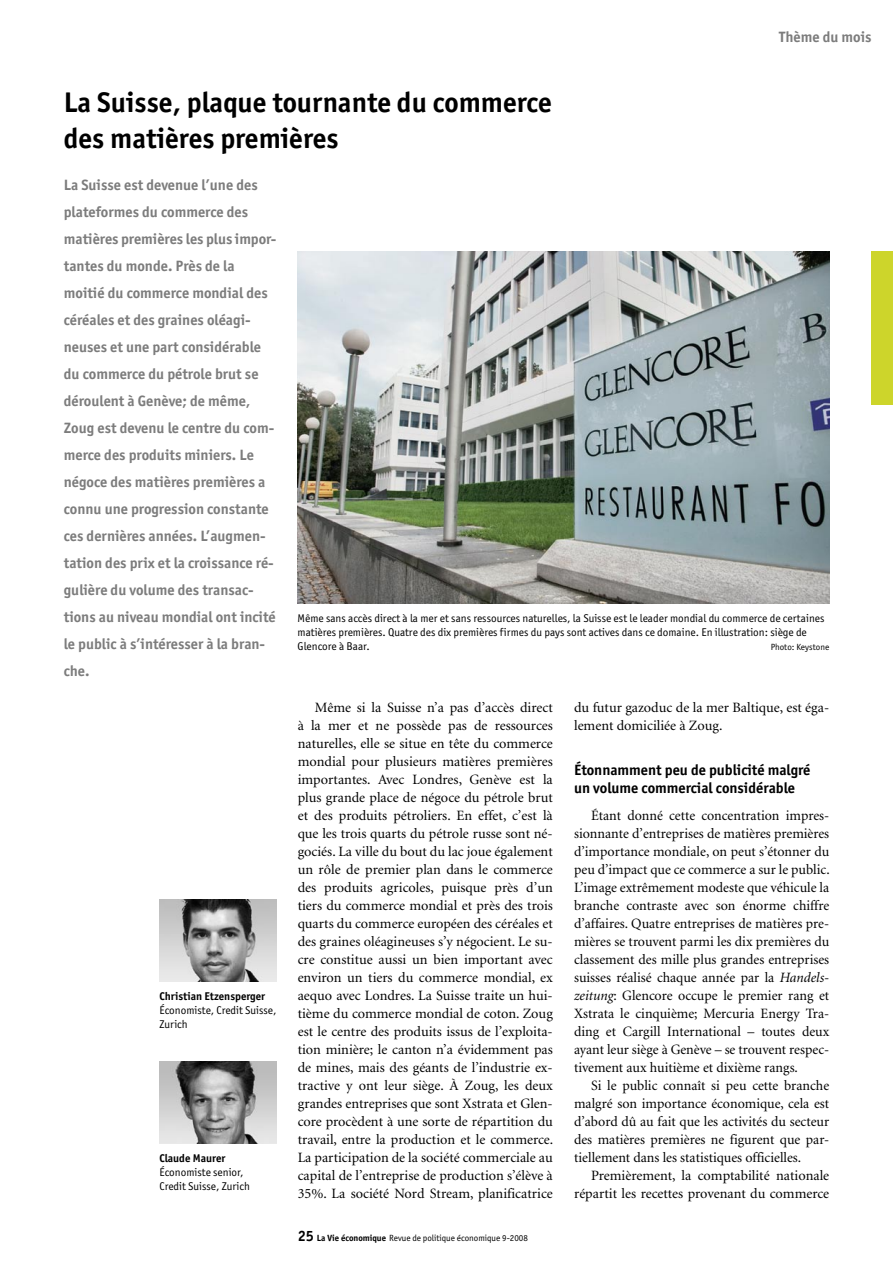
<style>
.page{position:relative;width:893px;height:1263px;background:#fff}
.page>*{position:absolute;margin:0;border:0;box-sizing:border-box;transform-origin:0 0}
.t1{font:700 28.5px/36px "Officina San ITC";color:#000}
.Rubriktitel_links{font:700 15px/27px "Officina San ITC";color:#7c7c7c}
.t2{font:700 15px/18px "Officina San ITC";color:#000}
.t3{font:14.25px/18px "Minion";color:#000;text-align:justify}
._07_Legende{font:11.25px/14.2px "Officina San ITC";color:#000}
.Autor{font:11.25px/14.2px "Officina San ITC";color:#000}
.Autor-fett{font:700 11.25px "Officina San ITC";color:#000}
._07_Legende-2{font:9px "Officina San ITC";color:#000}
.s1{font-style:italic}
.s2{font-weight:700;font-size:15px}
.s3{font-weight:700}
</style>
<div class="page">
<div style="left:872px;top:252px;width:21px;height:153px;background:#cdd52b"></div>
<img style="left:159px;top:900px;width:117px;height:82px">
<img style="left:159px;top:1062px;width:117px;height:82px">
<img style="left:298px;top:251px;width:531px;height:352px">
<p class="t1" style="left:64px;top:84px;width:490px">La Suisse, plaque tournante du commerce des matières premières</p>
<p class="Rubriktitel_links" style="left:779px;top:23px;width:94px">Thème du mois</p>
<p class="Rubriktitel_links" style="left:64px;top:172px;width:214px">La Suisse est devenue l’une des plateformes du commerce des matières premières les plus impor&shy;tantes du monde. Près de la moitié du commerce mondial des céréales et des graines oléagi&shy;neuses et une part considérable du commerce du pétrole brut se déroulent à Genève; de même,<br>Zoug est devenu le centre du com&shy;merce des produits miniers. Le négoce des matières premières a connu une progression constante ces dernières années. L’augmen&shy;tation des prix et la croissance ré&shy;gulière du volume des transac&shy;tions au niveau mondial ont incité le public à s’intéresser à la bran&shy;che.</p>
<p class="Autor-fett" style="left:159px;top:989px;width:107px">Christian Etzensperger</p>
<p class="Autor" style="left:159px;top:1003px;width:118px">Économiste, Credit Suisse,<br>Zurich</p>
<p class="Autor-fett" style="left:159px;top:1151px;width:67px">Claude Maurer</p>
<p class="Autor" style="left:159px;top:1165px;width:92px">Économiste senior,<br>Credit Suisse, Zurich</p>
<p class="_07_Legende" style="left:298px;top:611px;width:528px">Même sans accès direct à la mer et sans ressources naturelles, la Suisse est le leader mondial du commerce de certaines matières premières. Quatre des dix premières firmes du pays sont actives dans ce domaine. En illustration: siège de<br>Glencore à Baar.</p>
<p class="_07_Legende-2" style="left:771px;top:642px;width:60px">Photo: Keystone</p>
<p class="t3" style="left:298px;top:698px;width:257px;text-indent:17px">Même si la Suisse n’a pas d’accès direct à la mer et ne possède pas de ressources naturelles, elle se situe en tête du commerce mondial pour plusieurs matières premières importantes. Avec Londres, Genève est la plus grande place de négoce du pétrole brut et des produits pétroliers. En effet, c’est là que les trois quarts du pétrole russe sont né&shy;gociés. La ville du bout du lac joue également un rôle de premier plan dans le commerce des produits agricoles, puisque près d’un tiers du commerce mondial et près des trois quarts du commerce européen des céréales et des graines oléagineuses s’y négocient. Le su&shy;cre constitue aussi un bien important avec environ un tiers du commerce mondial, ex aequo avec Londres. La Suisse traite un hui&shy;tième du commerce mondial de coton. Zoug est le centre des produits issus de l’exploita&shy;tion minière; le canton n’a évidemment pas de mines, mais des géants de l’industrie ex&shy;tractive y ont leur siège. À Zoug, les deux grandes entreprises que sont Xstrata et Glen&shy;core procèdent à une sorte de répartition du travail, entre la production et le commerce.<br>La participation de la société commerciale au capital de l’entreprise de production s’élève à 35%. La société Nord Stream, planificatrice</p>
<p class="t3" style="left:574px;top:698px;width:257px">du futur gazoduc de la mer Baltique, est éga&shy;lement domiciliée à Zoug.</p>
<p class="t2" style="left:574px;top:760px;width:238px">Étonnamment peu de publicité malgré un volume commercial considérable</p>
<p class="t3" style="left:574px;top:806px;width:257px;text-indent:17px">Étant donné cette concentration impres&shy;sionnante d’entreprises de matières premières d’importance mondiale, on peut s’étonner du peu d’impact que ce commerce a sur le public.<br>L’image extrêmement modeste que véhicule la branche contraste avec son énorme chiffre d’affaires. Quatre entreprises de matières pre&shy;mières se trouvent parmi les dix premières du classement des mille plus grandes entreprises suisses réalisé chaque année par la <span class="s1">Handels&shy;zeitung</span>: Glencore occupe le premier rang et Xstrata le cinquième; Mercuria Energy Tra&shy;ding et Cargill International – toutes deux ayant leur siège à Genève – se trouvent respec&shy;tivement aux huitième et dixième rangs.</p>
<p class="t3" style="left:574px;top:1076px;width:257px;text-indent:17px">Si le public connaît si peu cette branche malgré son importance économique, cela est d’abord dû au fait que les activités du secteur des matières premières ne figurent que par&shy;tiellement dans les statistiques officielles.</p>
<p class="t3" style="left:574px;top:1166px;width:257px;text-align:right">Premièrement, la comptabilité nationale répartit les recettes provenant du commerce</p>
<p class="_07_Legende-2" style="left:298px;top:1232px;width:232px"><span class="s2">25</span> <span class="s3">La Vie économique</span> Revue de politique économique 9-2008</p>
</div>
